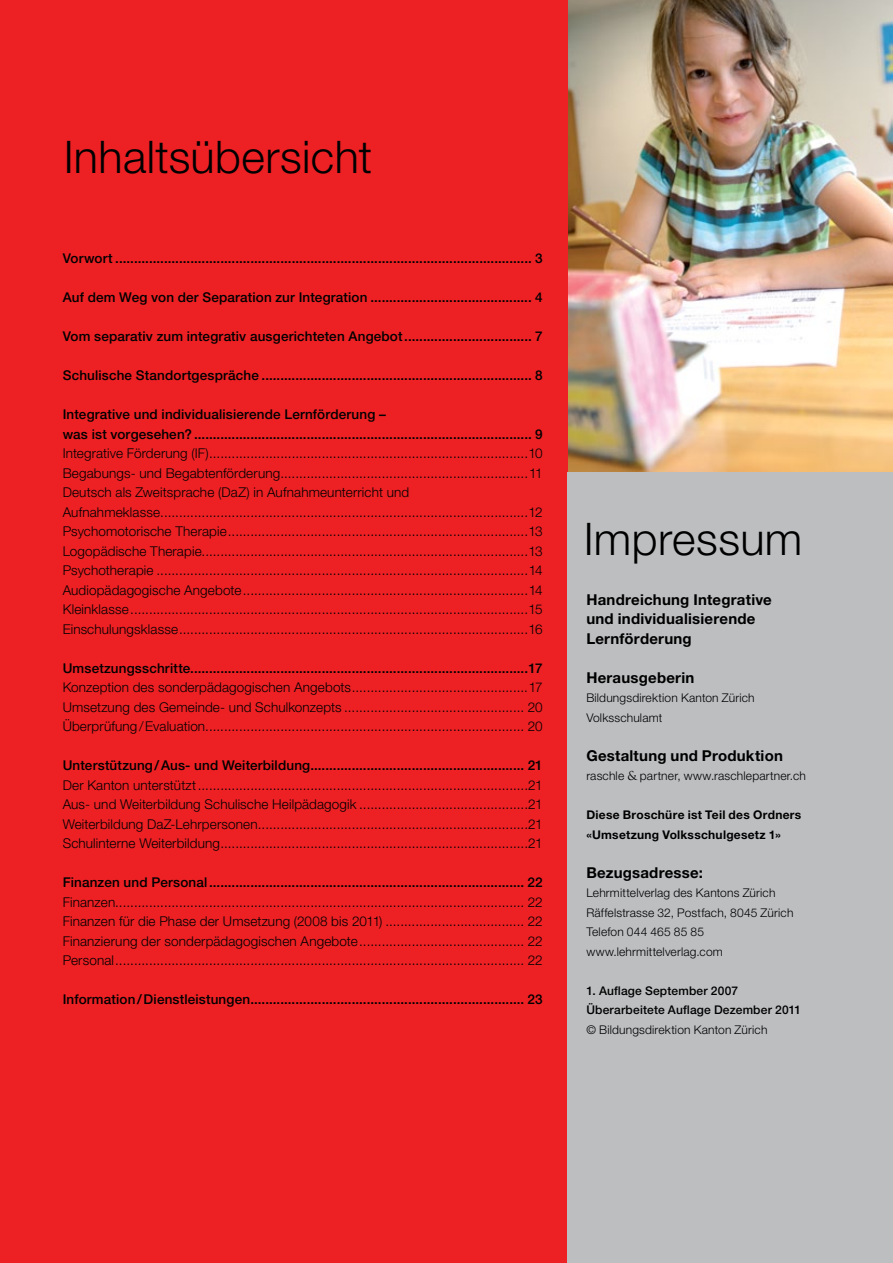
<style>
.page{position:relative;width:893px;height:1263px;background:#fff}
.page>*{position:absolute;margin:0;border:0;box-sizing:border-box;transform-origin:0 0}
.t1{font:300 45px "Helvetica Neue LT Std";letter-spacing:.01em;color:#000}
.t2{font:700 15px/19.5px "Helvetica Neue LT Std";letter-spacing:.015em;color:#000}
.t3{font:300 13.5px/19.5px "Helvetica Neue LT Std";letter-spacing:.01em;color:#000;text-align:justify}
.t4{font:500 13.5px/19.5px "Helvetica Neue LT Std";letter-spacing:.01em;color:#000}
.t5{font:300 12px/19.5px "Helvetica Neue LT Std";letter-spacing:.015em;color:#000}
.t6{font:700 12px/19.5px "Helvetica Neue LT Std";letter-spacing:.02em;color:#000}
.t7{font:500 12px/19.5px "Helvetica Neue LT Std";letter-spacing:.015em;color:#000}
.s1{font-family:"Trajan Pro";font-weight:400}
</style>
<div class="page">
<img style="left:568px;top:0;width:325px;height:472px">
<div style="left:0;top:0;width:568px;height:1263px;background:#ed2024"></div>
<div style="left:568px;top:472px;width:325px;height:791px;background:#bcbec0"></div>
<h1 class="t1" style="left:64px;top:130px;width:310px">Inhaltsübersicht</h1>
<p class="t4" style="left:63px;top:248px;width:481px">Vorwort ............................................................................................................... 3</p>
<p class="t4" style="left:63px;top:287px;width:482px">Auf dem Weg von der Separation zur Integration ........................................... 4</p>
<p class="t4" style="left:63px;top:326px;width:482px">Vom separativ zum integrativ ausgerichteten Angebot.................................. 7</p>
<p class="t4" style="left:63px;top:365px;width:482px">Schulische Standortgespräche ........................................................................ 8</p>
<p class="t4" style="left:63px;top:404px;width:482px">Integrative und individualisierende Lernförderung –<br>was ist vorgesehen? .......................................................................................... 9</p>
<p class="t3" style="left:63px;top:443px;width:482px;text-align:left">Integrative Förderung (IF).....................................................................................10<br>Begabungs- und Begabtenförderung..................................................................11<br>Deutsch als Zweitsprache (DaZ) in Aufnahmeunterricht und Aufnahmeklasse..................................................................................................12<br>Psychomotorische Therapie................................................................................13<br>Logopädische Therapie.......................................................................................13<br>Psychotherapie ...................................................................................................14<br>Audiopädagogische Angebote............................................................................14<br>Kleinklasse..........................................................................................................15<br>Einschulungsklasse.............................................................................................16</p>
<p class="t4" style="left:63px;top:658px;width:481px">Umsetzungsschritte..........................................................................................17</p>
<p class="t3" style="left:63px;top:677px;width:481px">Konzeption des sonderpädagogischen Angebots...............................................17<br>Umsetzung des Gemeinde- und Schulkonzepts ................................................ 20<br>Überprüfung/Evaluation..................................................................................... 20</p>
<p class="t4" style="left:63px;top:755px;width:481px">Unterstützung/Aus- und Weiterbildung......................................................... 21</p>
<p class="t3" style="left:63px;top:775px;width:482px">Der Kanton unterstützt........................................................................................21<br>Aus- und Weiterbildung Schulische Heilpädagogik .............................................21<br>Weiterbildung DaZ-Lehrpersonen........................................................................21<br>Schulinterne Weiterbildung..................................................................................21</p>
<p class="t4" style="left:63px;top:872px;width:481px">Finanzen und Personal.................................................................................... 22</p>
<p class="t3" style="left:63px;top:892px;width:482px">Finanzen............................................................................................................. 22<br>Finanzen für die Phase der Umsetzung (2008 bis 2011) ..................................... 22<br>Finanzierung der sonderpädagogischen Angebote............................................ 22<br>Personal............................................................................................................. 22</p>
<p class="t4" style="left:63px;top:989px;width:482px">Information/Dienstleistungen......................................................................... 23</p>
<h1 class="t1" style="left:584px;top:511px;width:220px">Impressum</h1>
<p class="t2" style="left:586px;top:589px;width:187px">Handreichung Integrative und individualisierende<br>Lernförderung</p>
<p class="t2" style="left:586px;top:667px;width:109px">Herausgeberin</p>
<p class="t5" style="left:586px;top:688px;width:170px">Bildungsdirektion Kanton Zürich<br>Volksschulamt</p>
<p class="t2" style="left:586px;top:745px;width:198px">Gestaltung und Produktion</p>
<p class="t5" style="left:586px;top:766px;width:221px">raschle <span class="s1">&amp;</span> partner, www.raschlepartner.ch</p>
<p class="t6" style="left:586px;top:805px;width:217px">Diese Broschüre ist Teil des Ordners «Umsetzung Volksschulgesetz 1»</p>
<p class="t2" style="left:586px;top:862px;width:118px">Bezugsadresse:</p>
<p class="t5" style="left:586px;top:883px;width:209px">Lehrmittelverlag des Kantons Zürich<br>Räffelstrasse 32, Postfach, 8045 Zürich<br>Telefon 044 465 85 85 www.lehrmittelverlag.com</p>
<p class="t7" style="left:586px;top:980px;width:216px">1. Auflage September 2007<br>Überarbeitete Auflage Dezember 2011</p>
<p class="t5" style="left:586px;top:1019px;width:183px">© Bildungsdirektion Kanton Zürich</p>
</div>
